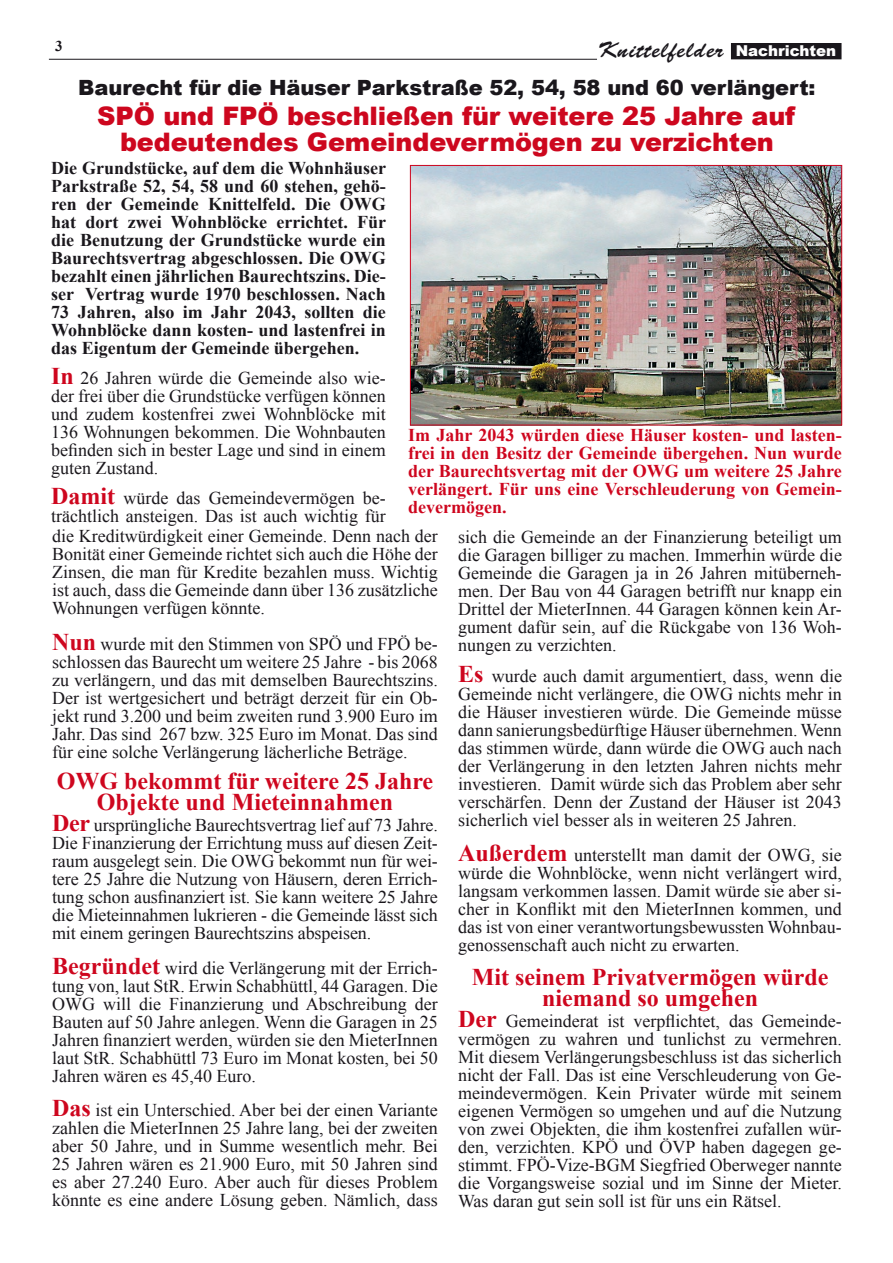
<style>
.page{position:relative;width:893px;height:1263px;background:#fff}
.page>*{position:absolute;margin:0;border:0;box-sizing:border-box;transform-origin:0 0}
.t1{font:900 25.5px "Arial";letter-spacing:-.005em;color:#cd071e}
.t2{font:700 24px/21px "Times New Roman";color:#ce061e;text-align:center}
.t3{font:22.5px "Brush Script";letter-spacing:.05em;color:#1a171c}
.t4{font:900 21px "Arial";letter-spacing:-.005em;color:#1a171c}
.t5{font:18px/18px "Times New Roman";color:#1a171c;text-align:justify}
.t6{font:700 18px/18px "Times New Roman";color:#1a171c;text-align:justify}
.t7{font:700 18px/18px "Times New Roman";color:#ce061e;text-align:justify}
.t8{font:900 15px "Arial";color:#fff}
.t9{font:700 15px "Times New Roman";color:#1a171c}
.s1{font-weight:700;font-size:24px;color:#ce061e}
</style>
<div class="page">
<div style="left:731px;top:44px;width:110px;height:15px;background:#1a171c"></div>
<div style="left:731px;top:43px;width:110px;height:16px;border:1px solid #1a171c"></div>
<hr style="left:49px;top:59px;width:548px;height:1px;background:#1a171c">
<img style="left:412px;top:167px;width:428px;height:256px">
<div style="left:410px;top:165px;width:432px;height:260px;border:1px solid #ce061e"></div>
<p class="t9" style="left:55px;top:35px;width:9px">3</p>
<p class="t3" style="left:598px;top:37px;width:127px">Knittelfelder</p>
<p class="t4" style="left:78px;top:73px;width:739px">Baurecht für die Häuser Parkstraße 52, 54, 58 und 60 verlängert:</p>
<p class="t1" style="left:97px;top:98px;width:699px">SPÖ und FPÖ beschließen für weitere 25 Jahre auf</p>
<p class="t1" style="left:120px;top:123px;width:655px">bedeutendes Gemeindevermögen zu verzichten</p>
<p class="t6" style="left:51px;top:159px;width:336px">Die Grundstücke, auf dem die Wohnhäuser Parkstraße 52, 54, 58 und 60 stehen, gehö&shy;ren der Gemeinde Knittelfeld. Die OWG hat dort zwei Wohnblöcke errichtet. Für die Benutzung der Grundstücke wurde ein Baurechtsvertrag abgeschlossen. Die OWG bezahlt einen jährlichen Baurechtszins. Die&shy;ser Vertrag wurde 1970 beschlossen. Nach 73 Jahren, also im Jahr 2043, sollten die Wohnblöcke dann kosten- und lastenfrei in das Eigentum der Gemeinde übergehen.</p>
<p class="t5" style="left:51px;top:369px;width:336px"><span class="s1">In</span> 26 Jahren würde die Gemeinde also wie&shy;der frei über die Grundstücke verfügen können und zudem kostenfrei zwei Wohnblöcke mit 136 Wohnungen bekommen. Die Wohnbauten befinden sich in bester Lage und sind in einem guten Zustand.</p>
<p class="t5" style="left:51px;top:489px;width:336px"><span class="s1">Damit</span> würde das Gemeindevermögen be&shy;trächtlich ansteigen. Das ist auch wichtig für</p>
<p class="t8" style="left:736px;top:40px;width:102px">Nachrichten</p>
<p class="t7" style="left:408px;top:426px;width:435px">Im Jahr 2043 würden diese Häuser kosten- und lasten&shy;frei in den Besitz der Gemeinde übergehen. Nun wurde der Baurechtsvertag mit der OWG um weitere 25 Jahre verlängert. Für uns eine Verschleuderung von Gemein&shy;devermögen.</p>
<p class="t5" style="left:52px;top:526px;width:387px">die Kreditwürdigkeit einer Gemeinde. Denn nach der Bonität einer Gemeinde richtet sich auch die Höhe der Zinsen, die man für Kredite bezahlen muss. Wichtig ist auch, dass die Gemeinde dann über 136 zusätzliche Wohnungen verfügen könnte.</p>
<p class="t5" style="left:52px;top:634px;width:387px"><span class="s1">Nun</span> wurde mit den Stimmen von SPÖ und FPÖ be&shy;schlossen das Baurecht um weitere 25 Jahre - bis 2068 zu verlängern, und das mit demselben Baurechtszins.<br>Der ist wertgesichert und beträgt derzeit für ein Ob&shy;jekt rund 3.200 und beim zweiten rund 3.900 Euro im Jahr. Das sind 267 bzw. 325 Euro im Monat. Das sind für eine solche Verlängerung lächerliche Beträge.</p>
<p class="t2" style="left:57px;top:770px;width:378px">OWG bekommt für weitere 25 Jahre<br>Objekte und Mieteinnahmen</p>
<p class="t5" style="left:52px;top:816px;width:387px"><span class="s1">Der</span> ursprüngliche Baurechtsvertrag lief auf 73 Jahre.<br>Die Finanzierung der Errichtung muss auf diesen Zeit&shy;raum ausgelegt sein. Die OWG bekommt nun für wei&shy;tere 25 Jahre die Nutzung von Häusern, deren Errich&shy;tung schon ausfinanziert ist. Sie kann weitere 25 Jahre die Mieteinnahmen lukrieren - die Gemeinde lässt sich mit einem geringen Baurechtszins abspeisen.</p>
<p class="t5" style="left:52px;top:958px;width:387px"><span class="s1">Begründet</span> wird die Verlängerung mit der Errich&shy;tung von, laut StR. Erwin Schabhüttl, 44 Garagen. Die OWG will die Finanzierung und Abschreibung der Bauten auf 50 Jahre anlegen. Wenn die Garagen in 25<br>Jahren finanziert werden, würden sie den MieterInnen laut StR. Schabhüttl 73 Euro im Monat kosten, bei 50<br>Jahren wären es 45,40 Euro.</p>
<p class="t5" style="left:52px;top:1101px;width:387px"><span class="s1">Das</span> ist ein Unterschied. Aber bei der einen Variante zahlen die MieterInnen 25 Jahre lang, bei der zweiten aber 50 Jahre, und in Summe wesentlich mehr. Bei 25 Jahren wären es 21.900 Euro, mit 50 Jahren sind es aber 27.240 Euro. Aber auch für dieses Problem könnte es eine andere Lösung geben. Nämlich, dass</p>
<p class="t5" style="left:458px;top:527px;width:385px">sich die Gemeinde an der Finanzierung beteiligt um die Garagen billiger zu machen. Immerhin würde die Gemeinde die Garagen ja in 26 Jahren mitüberneh&shy;men. Der Bau von 44 Garagen betrifft nur knapp ein Drittel der MieterInnen. 44 Garagen können kein Ar&shy;gument dafür sein, auf die Rückgabe von 136 Woh&shy;nungen zu verzichten.</p>
<p class="t5" style="left:458px;top:667px;width:385px"><span class="s1">Es</span> wurde auch damit argumentiert, dass, wenn die Gemeinde nicht verlängere, die OWG nichts mehr in die Häuser investieren würde. Die Gemeinde müsse dann sanierungsbedürftige Häuser übernehmen. Wenn das stimmen würde, dann würde die OWG auch nach der Verlängerung in den letzten Jahren nichts mehr investieren. Damit würde sich das Problem aber sehr verschärfen. Denn der Zustand der Häuser ist 2043 sicherlich viel besser als in weiteren 25 Jahren.</p>
<p class="t5" style="left:458px;top:845px;width:385px"><span class="s1">Außerdem</span> unterstellt man damit der OWG, sie würde die Wohnblöcke, wenn nicht verlängert wird, langsam verkommen lassen. Damit würde sie aber si&shy;cher in Konflikt mit den MieterInnen kommen, und das ist von einer verantwortungsbewussten Wohnbau&shy;genossenschaft auch nicht zu erwarten.</p>
<p class="t2" style="left:472px;top:966px;width:358px">Mit seinem Privatvermögen würde niemand so umgehen</p>
<p class="t5" style="left:458px;top:1012px;width:385px"><span class="s1">Der</span> Gemeinderat ist verpflichtet, das Gemeinde&shy;vermögen zu wahren und tunlichst zu vermehren.<br>Mit diesem Verlängerungsbeschluss ist das sicherlich nicht der Fall. Das ist eine Verschleuderung von Ge&shy;meindevermögen. Kein Privater würde mit seinem eigenen Vermögen so umgehen und auf die Nutzung von zwei Objekten, die ihm kostenfrei zufallen wür&shy;den, verzichten. KPÖ und ÖVP haben dagegen ge&shy;stimmt. FPÖ-Vize-BGM Siegfried Oberweger nannte die Vorgangsweise sozial und im Sinne der Mieter.<br>Was daran gut sein soll ist für uns ein Rätsel.</p>
</div>
